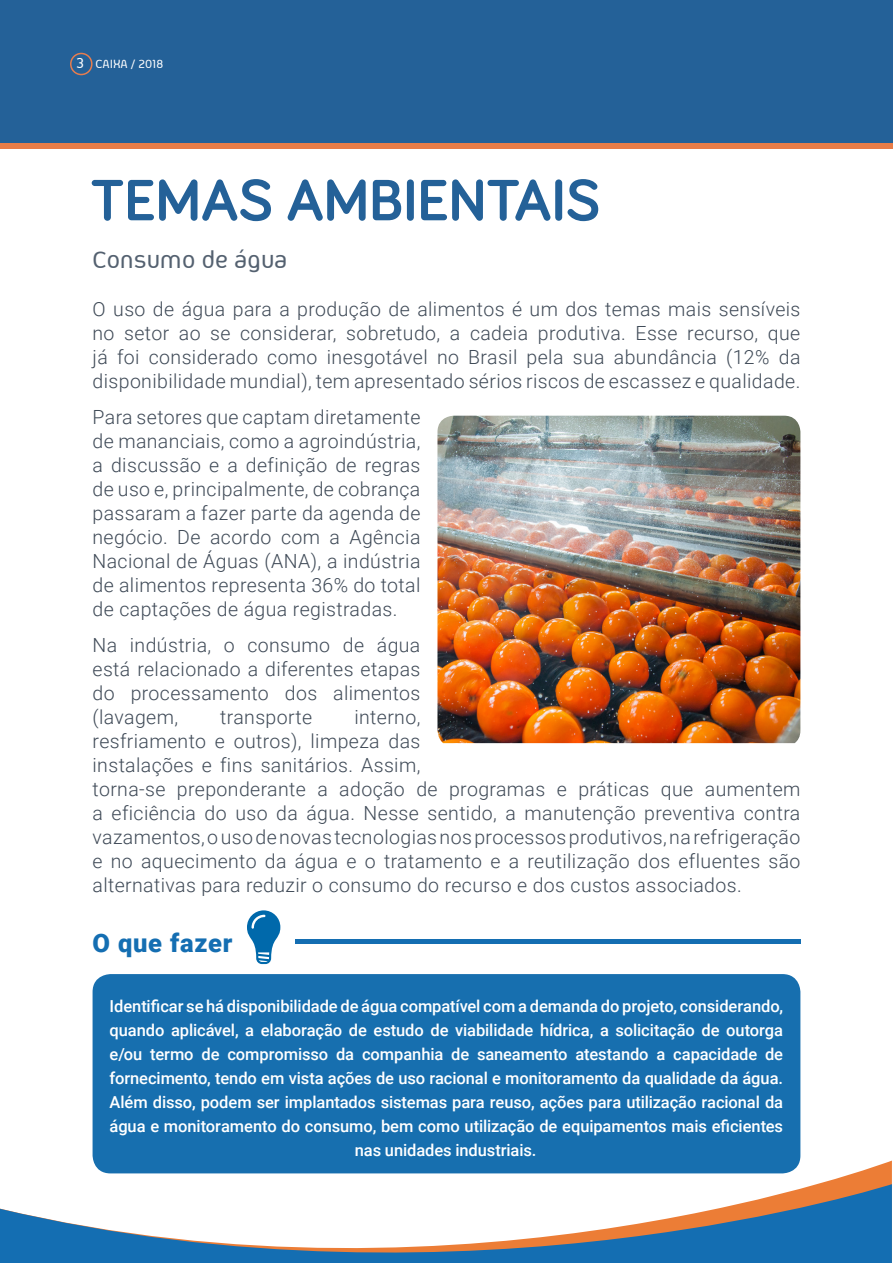
<style>
.page{position:relative;width:893px;height:1263px;background:#fff}
.page>*{position:absolute;margin:0;border:0;box-sizing:border-box;transform-origin:0 0}
.t1{font:700 60px "Bariol";color:#246198}
.t2{font:500 27px "Aeroportal";color:#546170}
.White_center{font:900 25.5px "Roboto";letter-spacing:.03em;color:#146eb2}
.Black{font:300 19.5px/24px "Roboto";letter-spacing:.02em;color:#3f4a57;text-align:justify}
.White{font:500 16.5px/24px "Roboto";letter-spacing:-.005em;color:#fff;text-align:center}
.t3{font:500 13.5px "Aeroportal";color:#fff}
.s1{font-size:16.5px}
</style>
<div class="page">
<svg style="left:0;top:142px;width:893px;height:7px;background:#cc7953"></svg>
<div style="left:0;top:0;width:893px;height:142px;background:#246198"></div>
<img style="left:437px;top:416px;width:363px;height:327px">
<svg style="left:93px;top:1160px;width:799px;height:24px"></svg>
<svg style="left:0;top:1184px;width:892px;height:79px"></svg>
<div style="left:70px;top:53px;width:23px;height:22px;border:2px solid #e67d4f;border-radius:50%"></div>
<div style="left:93px;top:974px;width:707px;height:199px;background:#176faf;border-radius:18px"></div>
<hr style="left:295px;top:939px;width:505px;height:4px;background:#146eb2">
<svg style="left:247px;top:910px;width:33px;height:54px"></svg>
<p class="t3" style="left:76px;top:57px;width:88px"><span class="s1">3</span> CAIXA / 2018</p>
<h1 class="t1" style="left:90px;top:159px;width:511px">TEMAS AMBIENTAIS</h1>
<h1 class="t2" style="left:93px;top:246px;width:196px">Consumo de água</h1>
<p class="Black" style="left:93px;top:297px;width:709px">O uso de água para a produção de alimentos é um dos temas mais sensíveis no setor ao se considerar, sobretudo, a cadeia produtiva. Esse recurso, que já foi considerado como inesgotável no Brasil pela sua abundância (12% da disponibilidade mundial), tem apresentado sérios riscos de escassez e qualidade.</p>
<p class="Black" style="left:93px;top:405px;width:329px">Para setores que captam diretamente de mananciais, como a agroindústria, a discussão e a definição de regras de uso e, principalmente, de cobrança passaram a fazer parte da agenda de negócio. De acordo com a Agência Nacional de Águas (ANA), a indústria de alimentos representa 36% do total de captações de água registradas.</p>
<p class="Black" style="left:93px;top:633px;width:329px">Na indústria, o consumo de água está relacionado a diferentes etapas do processamento dos alimentos (lavagem,</p>
<p class="Black" style="left:93px;top:705px;width:709px;text-align:left;text-indent:262px">interno,<br>resfriamento e outros), limpeza das<br>instalações e fins sanitários. Assim,<br>torna-se preponderante a adoção de programas e práticas que aumentem a eficiência do uso da água. Nesse sentido, a manutenção preventiva contra vazamentos, o uso de novas tecnologias nos processos produtivos, na refrigeração e no aquecimento da água e o tratamento e a reutilização dos efluentes são alternativas para reduzir o consumo do recurso e dos custos associados.</p>
<p class="Black" style="left:220px;top:705px;width:94px">transporte</p>
<p class="White_center" style="left:93px;top:925px;width:141px">O que fazer</p>
<p class="White" style="left:110px;top:994px;width:675px">Identificar se há disponibilidade de água compatível com a demanda do projeto, considerando, quando aplicável, a elaboração de estudo de viabilidade hídrica, a solicitação de outorga e/ou termo de compromisso da companhia de saneamento atestando a capacidade de fornecimento, tendo em vista ações de uso racional e monitoramento da qualidade da água.<br>Além disso, podem ser implantados sistemas para reuso, ações para utilização racional da água e monitoramento do consumo, bem como utilização de equipamentos mais eficientes nas unidades industriais.</p>
</div>
